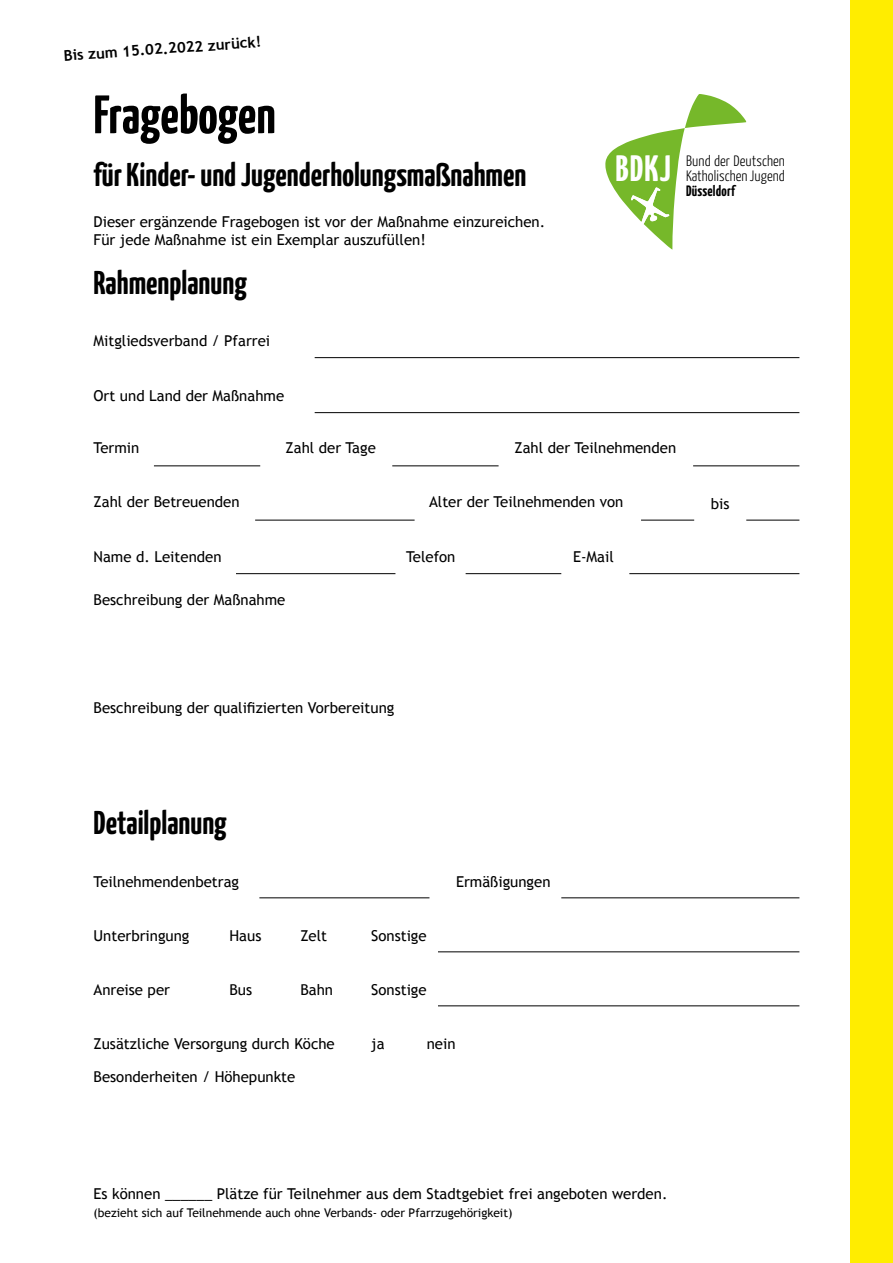
<style>
.page{position:relative;width:893px;height:1263px;background:#fff}
.page>*{position:absolute;margin:0;border:0;box-sizing:border-box;transform-origin:0 0}
.t1{font:700 54px "Yanone Kaffeesatz";color:#000}
.t2{font:700 36.75px "Yanone Kaffeesatz";color:#fff}
.t3{font:700 33px "Yanone Kaffeesatz";color:#000}
.t4{font:15px/18px "Trebuchet MS";color:#000}
.t5{font:300 15px/14.7px "Yanone Kaffeesatz";letter-spacing:.005em;color:#000;text-align:justify}
.t6{font:700 15px "Trebuchet MS";color:#000}
.t7{font:12px "Trebuchet MS";color:#000}
.s1{font-weight:700}
</style>
<div class="page">
<svg style="left:605px;top:94px;width:142px;height:156px"></svg>
<div style="left:850px;top:0;width:43px;height:1263px;background:#ffed00"></div>
<hr style="left:315px;top:357px;width:484px;height:1px;background:#000">
<hr style="left:315px;top:412px;width:484px;height:1px;background:#000">
<hr style="left:154px;top:466px;width:106px;height:1px;background:#000">
<hr style="left:392px;top:466px;width:107px;height:1px;background:#000">
<hr style="left:693px;top:466px;width:106px;height:1px;background:#000">
<hr style="left:255px;top:520px;width:160px;height:1px;background:#000">
<hr style="left:641px;top:520px;width:53px;height:1px;background:#000">
<hr style="left:746px;top:520px;width:53px;height:1px;background:#000">
<hr style="left:259px;top:897px;width:170px;height:1px;background:#000">
<hr style="left:438px;top:951px;width:361px;height:1px;background:#000">
<hr style="left:438px;top:1005px;width:361px;height:1px;background:#000">
<hr style="left:561px;top:897px;width:238px;height:1px;background:#000">
<hr style="left:629px;top:573px;width:170px;height:1px;background:#000">
<hr style="left:466px;top:573px;width:95px;height:1px;background:#000">
<hr style="left:236px;top:573px;width:159px;height:1px;background:#000">
<p class="t6" style="left:63px;top:46px;width:199px;rotate:-4deg">Bis zum 15.02.2022 zurück!</p>
<p class="t1" style="left:94px;top:82px;width:184px">Fragebogen</p>
<p class="t3" style="left:94px;top:155px;width:434px">für Kinder- und Jugenderholungsmaßnahmen</p>
<p class="t4" style="left:94px;top:213px;width:453px">Dieser ergänzende Fragebogen ist vor der Maßnahme einzureichen.<br>Für jede Maßnahme ist ein Exemplar auszufüllen!</p>
<p class="t3" style="left:94px;top:262px;width:155px">Rahmenplanung</p>
<p class="t4" style="left:94px;top:332px;width:178px">Mitgliedsverband / Pfarrei</p>
<p class="t2" style="left:615px;top:146px;width:57px">BDKJ</p>
<p class="t5" style="left:686px;top:153px;width:100px">Bund der Deutschen Katholischen Jugend <span class="s1">Düsseldorf</span></p>
<p class="t4" style="left:94px;top:387px;width:192px">Ort und Land der Maßnahme</p>
<p class="t4" style="left:94px;top:439px;width:47px">Termin</p>
<p class="t4" style="left:286px;top:439px;width:92px">Zahl der Tage</p>
<p class="t4" style="left:514px;top:439px;width:163px">Zahl der Teilnehmenden</p>
<p class="t4" style="left:94px;top:493px;width:148px">Zahl der Betreuenden</p>
<p class="t4" style="left:429px;top:493px;width:196px">Alter der Teilnehmenden von</p>
<p class="t4" style="left:711px;top:495px;width:20px">bis</p>
<p class="t4" style="left:94px;top:548px;width:130px">Name d. Leitenden</p>
<p class="t4" style="left:94px;top:591px;width:193px">Beschreibung der Maßnahme</p>
<p class="t4" style="left:406px;top:548px;width:51px">Telefon</p>
<p class="t4" style="left:573px;top:548px;width:42px">E-Mail</p>
<p class="t4" style="left:94px;top:699px;width:302px">Beschreibung der qualifizierten Vorbereitung</p>
<p class="t3" style="left:94px;top:803px;width:135px">Detailplanung</p>
<p class="t4" style="left:94px;top:872px;width:147px">Teilnehmendenbetrag</p>
<p class="t4" style="left:94px;top:926px;width:97px">Unterbringung</p>
<p class="t4" style="left:229px;top:927px;width:33px">Haus</p>
<p class="t4" style="left:300px;top:927px;width:28px">Zelt</p>
<p class="t4" style="left:371px;top:927px;width:57px">Sonstige</p>
<p class="t4" style="left:456px;top:872px;width:96px">Ermäßigungen</p>
<p class="t4" style="left:94px;top:980px;width:78px">Anreise per</p>
<p class="t4" style="left:94px;top:1034px;width:243px">Zusätzliche Versorgung durch Köche</p>
<p class="t4" style="left:300px;top:981px;width:34px">Bahn</p>
<p class="t4" style="left:229px;top:981px;width:24px">Bus</p>
<p class="t4" style="left:371px;top:981px;width:57px">Sonstige</p>
<p class="t4" style="left:371px;top:1034px;width:15px">ja</p>
<p class="t4" style="left:427px;top:1034px;width:30px">nein</p>
<p class="t4" style="left:94px;top:1068px;width:203px">Besonderheiten / Höhepunkte</p>
<p class="t4" style="left:94px;top:1185px;width:575px">Es können ______ Plätze für Teilnehmer aus dem Stadtgebiet frei angeboten werden.</p>
<p class="t7" style="left:94px;top:1206px;width:420px">(bezieht sich auf Teilnehmende auch ohne Verbands- oder Pfarrzugehörigkeit)</p>
</div>
